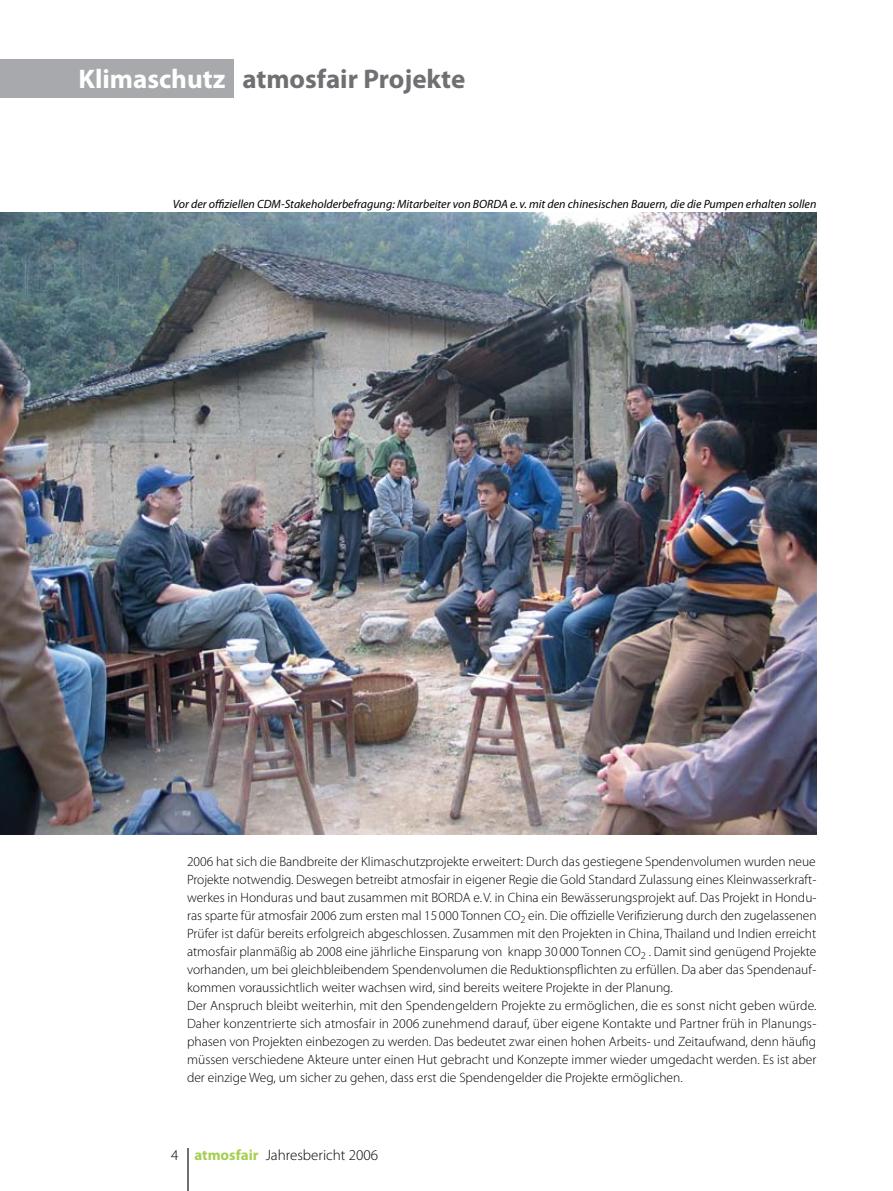
<style>
.page{position:relative;width:893px;height:1191px;background:#fff}
.page>*{position:absolute;margin:0;border:0;box-sizing:border-box;transform-origin:0 0}
.t1{font:700 27px "Myriad Pro";color:#6f7073}
.t2{font:300 15px "Myriad Pro";color:#000}
.t3{font:300 13.5px/18px "Myriad Pro";color:#000}
.t4{font:italic 12px "Myriad Pro";color:#000}
.s1{color:#fff}
.s2{font-weight:700;color:#a4cf50}
</style>
<div class="page">
<hr style="left:187px;top:1148px;width:1px;height:43px;background:#6f7073">
<div style="left:0;top:60px;width:234px;height:38px;background:#a7a9ac"></div>
<img style="left:0;top:213px;width:816px;height:621px">
<h1 class="t1" style="left:78px;top:64px;width:388px"><span class="s1">Klimaschutz</span> atmosfair Projekte</h1>
<p class="t4" style="left:173px;top:197px;width:645px">Vor der offiziellen CDM-Stakeholderbefragung: Mitarbeiter von BORDA e. v. mit den chinesischen Bauern, die die Pumpen erhalten sollen</p>
<p class="t3" style="left:187px;top:852px;width:631px">2006 hat sich die Bandbreite der Klimaschutzprojekte erweitert: Durch das gestiegene Spendenvolumen wurden neue Projekte notwendig. Deswegen betreibt atmosfair in eigener Regie die Gold Standard Zulassung eines Kleinwasserkraft&shy;werkes in Honduras und baut zusammen mit BORDA e.V. in China ein Bewässerungsprojekt auf. Das Projekt in Hondu&shy;ras sparte für atmosfair 2006 zum ersten mal 15000 Tonnen CO<sub>2</sub> ein. Die offizielle Verifizierung durch den zugelassenen Prüfer ist dafür bereits erfolgreich abgeschlossen. Zusammen mit den Projekten in China, Thailand und Indien erreicht atmosfair planmäßig ab 2008 eine jährliche Einsparung von knapp 30 000 Tonnen CO<sub>2</sub> . Damit sind genügend Projekte vorhanden, um bei gleichbleibendem Spendenvolumen die Reduktionspflichten zu erfüllen. Da aber das Spendenauf&shy;kommen voraussichtlich weiter wachsen wird, sind bereits weitere Projekte in der Planung.<br>Der Anspruch bleibt weiterhin, mit den Spendengeldern Projekte zu ermöglichen, die es sonst nicht geben würde.<br>Daher konzentrierte sich atmosfair in 2006 zunehmend darauf, über eigene Kontakte und Partner früh in Planungs&shy;phasen von Projekten einbezogen zu werden. Das bedeutet zwar einen hohen Arbeits- und Zeitaufwand, denn häufig müssen verschiedene Akteure unter einen Hut gebracht und Konzepte immer wieder umgedacht werden. Es ist aber der einzige Weg, um sicher zu gehen, dass erst die Spendengelder die Projekte ermöglichen.</p>
<p class="t2" style="left:194px;top:1146px;width:185px"><span class="s2">atmosfair</span> Jahresbericht 2006</p>
</div>
